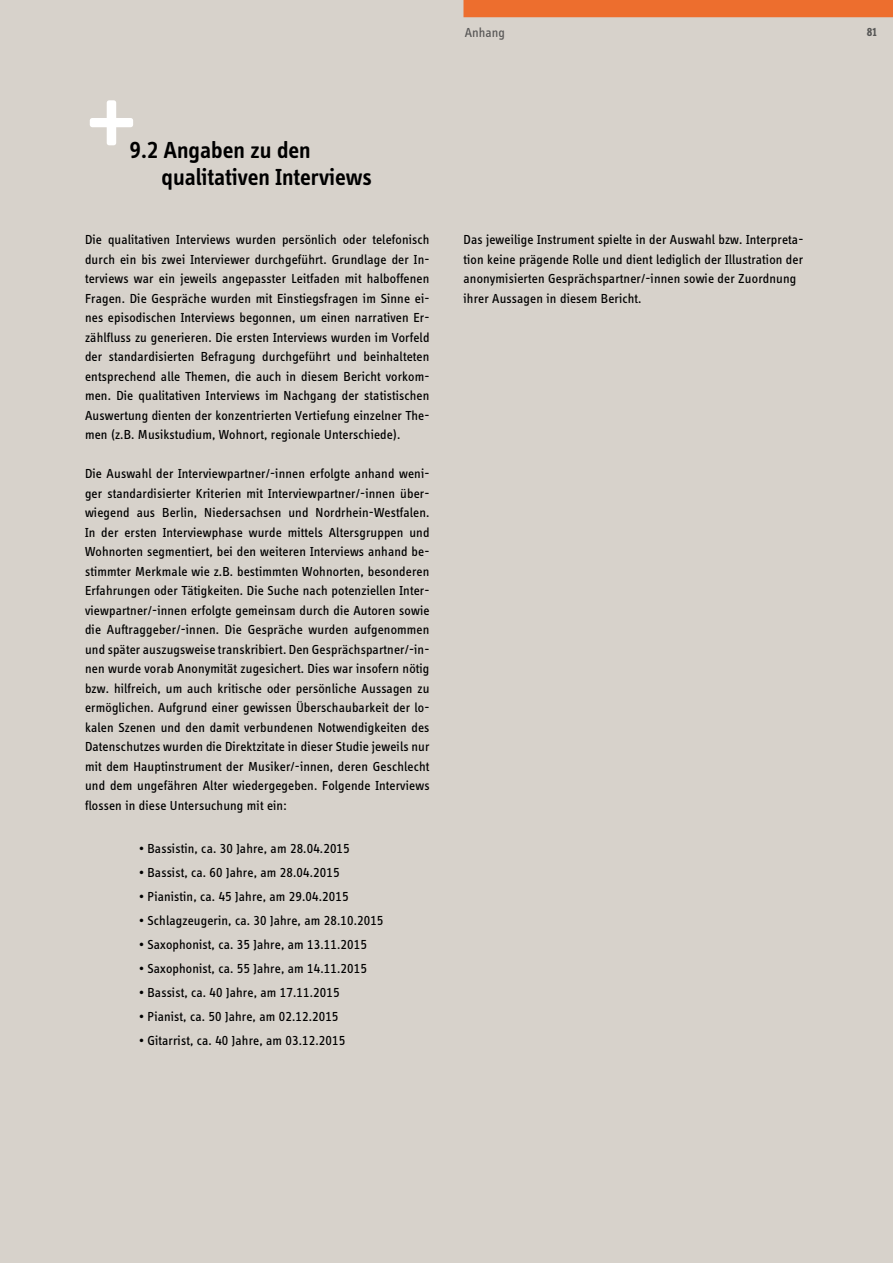
<style>
.page{position:relative;width:893px;height:1263px;background:#d7d2cb}
.page>*{position:absolute;margin:0;border:0;box-sizing:border-box;transform-origin:0 0}
.t1{font:103.2px "Info Disp Semibold Tf";color:#fff}
.t2{font:24px/27px "Info Disp Semibold Tf";color:#000}
.t3{font:13.5px/19.5px "Info Disp Book Tf";letter-spacing:.01em;color:#000;text-align:justify}
.t4{font:13.5px "Info Disp Book Tf";color:#585756}
.t5{font:700 12px "Info Disp";color:#575756}
</style>
<div class="page">
<div style="left:463px;top:0;width:430px;height:17px;background:#ed6e2e"></div>
<h1 class="t1" style="left:85px;top:66px;width:54px">+</h1>
<h2 class="t2" style="left:162px;top:137px;width:212px;text-indent:-32px">9.2 Angaben zu den qualitativen Interviews</h2>
<p class="t3" style="left:85px;top:230px;width:346px">Die qualitativen Interviews wurden persönlich oder telefonisch durch ein bis zwei Interviewer durchgeführt. Grundlage der In&shy;terviews war ein jeweils angepasster Leitfaden mit halboffenen Fragen. Die Gespräche wurden mit Einstiegsfragen im Sinne ei&shy;nes episodischen Interviews begonnen, um einen narrativen Er&shy;zählfluss zu generieren. Die ersten Interviews wurden im Vorfeld der standardisierten Befragung durchgeführt und beinhalteten entsprechend alle Themen, die auch in diesem Bericht vorkom&shy;men. Die qualitativen Interviews im Nachgang der statistischen Auswertung dienten der konzentrierten Vertiefung einzelner The&shy;men (z.B. Musikstudium, Wohnort, regionale Unterschiede).</p>
<p class="t3" style="left:85px;top:464px;width:346px">Die Auswahl der Interviewpartner/-innen erfolgte anhand weni&shy;ger standardisierter Kriterien mit Interviewpartner/-innen über&shy;wiegend aus Berlin, Niedersachsen und Nordrhein-Westfalen.<br>In der ersten Interviewphase wurde mittels Altersgruppen und Wohnorten segmentiert, bei den weiteren Interviews anhand be&shy;stimmter Merkmale wie z.B. bestimmten Wohnorten, besonderen Erfahrungen oder Tätigkeiten. Die Suche nach potenziellen Inter&shy;viewpartner/-innen erfolgte gemeinsam durch die Autoren sowie die Auftraggeber/-innen. Die Gespräche wurden aufgenommen und später auszugsweise transkribiert. Den Gesprächspartner/-in&shy;nen wurde vorab Anonymität zugesichert. Dies war insofern nötig bzw. hilfreich, um auch kritische oder persönliche Aussagen zu ermöglichen. Aufgrund einer gewissen Überschaubarkeit der lo&shy;kalen Szenen und den damit verbundenen Notwendigkeiten des Datenschutzes wurden die Direktzitate in dieser Studie jeweils nur mit dem Hauptinstrument der Musiker/-innen, deren Geschlecht und dem ungefähren Alter wiedergegeben. Folgende Interviews flossen in diese Untersuchung mit ein:</p>
<p class="t3" style="left:139px;top:839px;width:212px">• Bassistin, ca. 30 Jahre, am 28.04.2015</p>
<p class="t3" style="left:139px;top:863px;width:202px">• Bassist, ca. 60 Jahre, am 28.04.2015</p>
<p class="t3" style="left:139px;top:887px;width:211px">• Pianistin, ca. 45 Jahre, am 29.04.2015</p>
<p class="t3" style="left:139px;top:911px;width:246px">• Schlagzeugerin, ca. 30 Jahre, am 28.10.2015</p>
<p class="t3" style="left:139px;top:935px;width:229px">• Saxophonist, ca. 35 Jahre, am 13.11.2015</p>
<p class="t3" style="left:139px;top:959px;width:229px">• Saxophonist, ca. 55 Jahre, am 14.11.2015</p>
<p class="t3" style="left:139px;top:983px;width:202px">• Bassist, ca. 40 Jahre, am 17.11.2015</p>
<p class="t3" style="left:139px;top:1007px;width:201px">• Pianist, ca. 50 Jahre, am 02.12.2015</p>
<p class="t3" style="left:139px;top:1031px;width:208px">• Gitarrist, ca. 40 Jahre, am 03.12.2015</p>
<p class="t4" style="left:465px;top:25px;width:42px">Anhang</p>
<p class="t3" style="left:463px;top:230px;width:341px;text-align:left">Das jeweilige Instrument spielte in der Auswahl bzw. Interpreta&shy;tion keine prägende Rolle und dient lediglich der Illustration der anonymisierten Gesprächspartner/-innen sowie der Zuordnung ihrer Aussagen in diesem Bericht.</p>
<p class="t5" style="left:867px;top:25px;width:11px">81</p>
</div>
